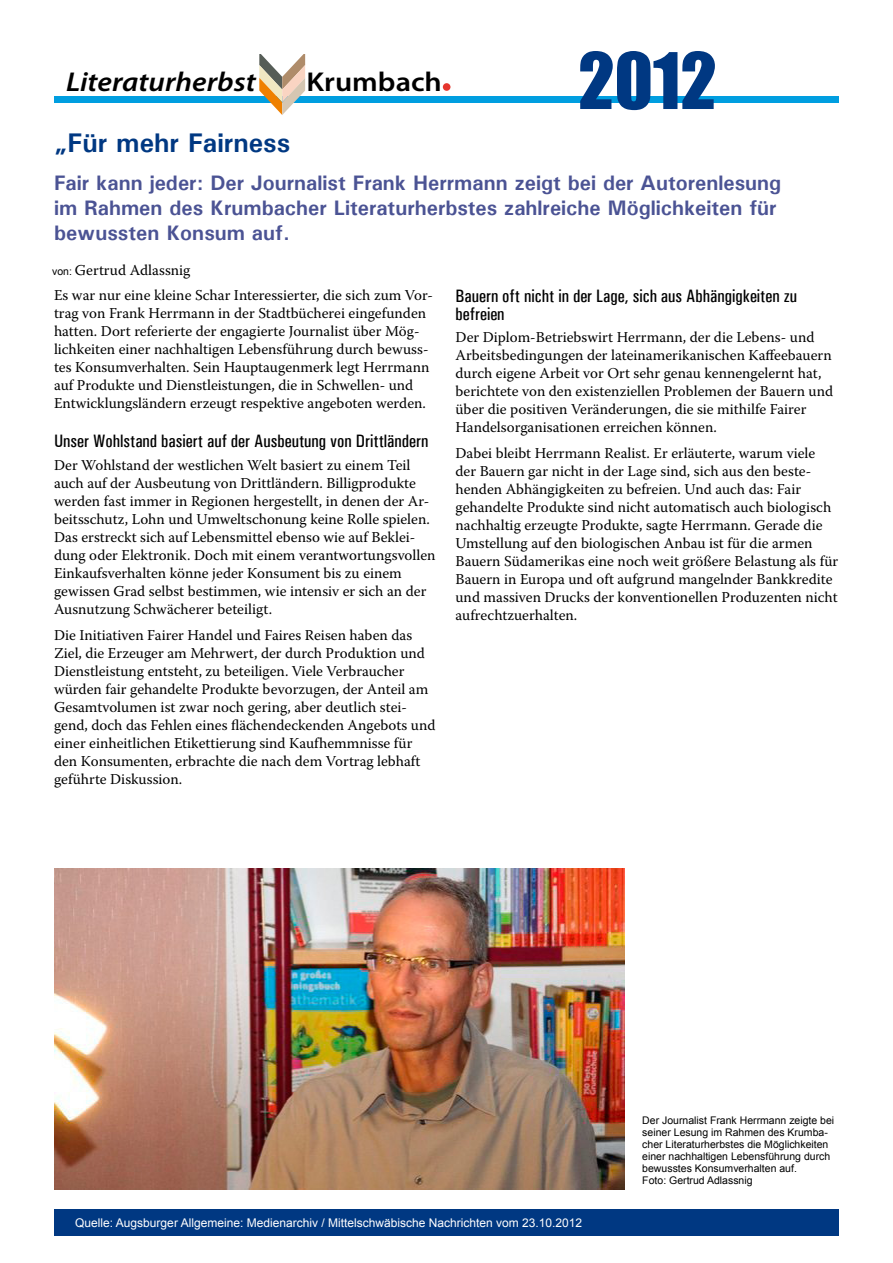
<style>
.page{position:relative;width:893px;height:1263px;background:#fff}
.page>*{position:absolute;margin:0;border:0;box-sizing:border-box;transform-origin:0 0}
.t1{font:72px "Impact";color:#003882}
.t2{font:italic 600 27.3px "Myriad Pro";color:#000;scale:1.11 1}
.t3{font:600 27.3px "Myriad Pro";color:#000;scale:1.11 1}
.t4{font:700 27px "Univers";color:#003882}
.t5{font:700 21px/25.2px "Univers";color:#4b5394}
.t6{font:500 condensed 18px/18px "Univers";color:#000}
.t7{font:15px/18px "Warnock Pro";color:#000}
.t8{font:12px "Arial";color:#fff}
.t9{font:10.5px/12px "Arial";color:#000}
.s1{font-family:"Arial";font-size:10.5px}
</style>
<div class="page">
<div style="left:54px;top:97px;width:785px;height:6px;background:#009ee0"></div>
<img style="left:54px;top:868px;width:570px;height:321px">
<div style="left:54px;top:1209px;width:785px;height:26px;background:#003882"></div>
<svg style="left:259px;top:54px;width:46px;height:61px"></svg>
<img style="left:363px;top:83px;width:91px;height:14px">
<div style="left:443px;top:83px;width:7px;height:8px;background:#e5352d;border-radius:50%"></div>
<h2 class="t2" style="left:66px;top:64px;width:172px">Literaturherbst</h2>
<h2 class="t3" style="left:307px;top:64px;width:123px">Krumbach</h2>
<h1 class="t1" style="left:578px;top:25px;width:140px">2012</h1>
<h3 class="t4" style="left:54px;top:125px;width:238px">„Für mehr Fairness</h3>
<h3 class="t5" style="left:54px;top:169px;width:729px">Fair kann jeder: Der Journalist Frank Herrmann zeigt bei der Autorenlesung im Rahmen des Krumbacher Literaturherbstes zahlreiche Möglichkeiten für bewussten Konsum auf.</h3>
<p class="t7" style="left:52px;top:260px;width:140px"><span class="s1">von:</span> Gertrud Adlassnig</p>
<p class="t7" style="left:54px;top:286px;width:380px">Es war nur eine kleine Schar Interessierter, die sich zum Vor&shy;trag von Frank Herrmann in der Stadtbücherei eingefunden hatten. Dort referierte der engagierte Journalist über Mög&shy;lichkeiten einer nachhaltigen Lebensführung durch bewuss&shy;tes Konsumverhalten. Sein Hauptaugenmerk legt Herrmann auf Produkte und Dienstleistungen, die in Schwellen- und Entwicklungsländern erzeugt respektive angeboten werden.</p>
<p class="t6" style="left:54px;top:432px;width:376px">Unser Wohlstand basiert auf der Ausbeutung von Drittländern</p>
<p class="t7" style="left:54px;top:455px;width:383px">Der Wohlstand der westlichen Welt basiert zu einem Teil auch auf der Ausbeutung von Drittländern. Billigprodukte werden fast immer in Regionen hergestellt, in denen der Ar&shy;beitsschutz, Lohn und Umweltschonung keine Rolle spielen.<br>Das erstreckt sich auf Lebensmittel ebenso wie auf Beklei&shy;dung oder Elektronik. Doch mit einem verantwortungsvollen Einkaufsverhalten könne jeder Konsument bis zu einem gewissen Grad selbst bestimmen, wie intensiv er sich an der Ausnutzung Schwächerer beteiligt.</p>
<p class="t7" style="left:54px;top:626px;width:383px">Die Initiativen Fairer Handel und Faires Reisen haben das Ziel, die Erzeuger am Mehrwert, der durch Produktion und Dienstleistung entsteht, zu beteiligen. Viele Verbraucher würden fair gehandelte Produkte bevorzugen, der Anteil am Gesamtvolumen ist zwar noch gering, aber deutlich stei&shy;gend, doch das Fehlen eines flächendeckenden Angebots und einer einheitlichen Etikettierung sind Kaufhemmnisse für den Konsumenten, erbrachte die nach dem Vortrag lebhaft geführte Diskussion.</p>
<p class="t6" style="left:455px;top:286px;width:343px">Bauern oft nicht in der Lage, sich aus Abhängigkeiten zu befreien</p>
<p class="t7" style="left:455px;top:328px;width:379px">Der Diplom-Betriebswirt Herrmann, der die Lebens- und Arbeitsbedingungen der lateinamerikanischen Kaffeebauern durch eigene Arbeit vor Ort sehr genau kennengelernt hat, berichtete von den existenziellen Problemen der Bauern und über die positiven Veränderungen, die sie mithilfe Fairer Handelsorganisationen erreichen können.</p>
<p class="t7" style="left:455px;top:444px;width:384px">Dabei bleibt Herrmann Realist. Er erläuterte, warum viele der Bauern gar nicht in der Lage sind, sich aus den beste&shy;henden Abhängigkeiten zu befreien. Und auch das: Fair gehandelte Produkte sind nicht automatisch auch biologisch nachhaltig erzeugte Produkte, sagte Herrmann. Gerade die Umstellung auf den biologischen Anbau ist für die armen Bauern Südamerikas eine noch weit größere Belastung als für Bauern in Europa und oft aufgrund mangelnder Bankkredite und massiven Drucks der konventionellen Produzenten nicht aufrechtzuerhalten.</p>
<p class="t9" style="left:642px;top:1115px;width:193px">Der Journalist Frank Herrmann zeigte bei seiner Lesung im Rahmen des Krumba&shy;cher Literaturherbstes die Möglichkeiten einer nachhaltigen Lebensführung durch bewusstes Konsumverhalten auf.<br>Foto: Gertrud Adlassnig</p>
<p class="t8" style="left:75px;top:1214px;width:508px">Quelle: Augsburger Allgemeine: Medienarchiv / Mittelschwäbische Nachrichten vom 23.10.2012</p>
</div>
